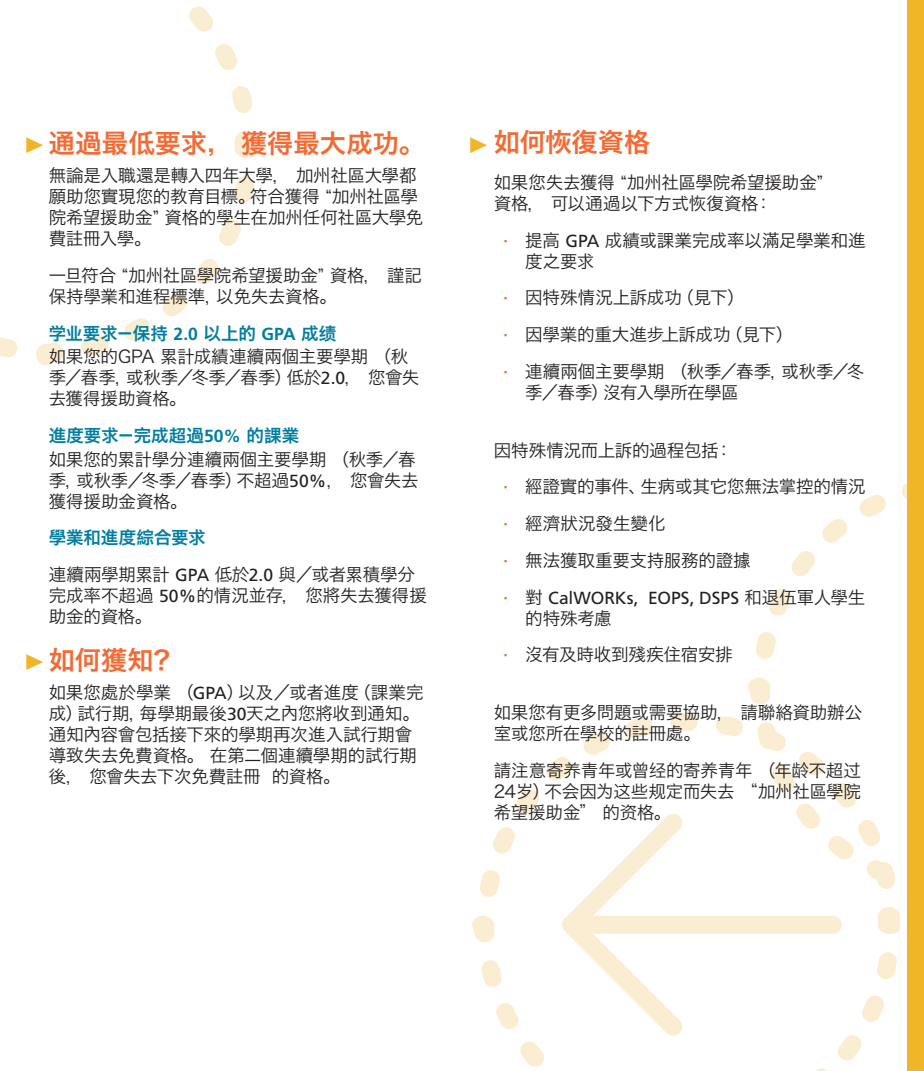
<style>
.page{position:relative;width:924px;height:1071px;background:#fff}
.page>*{position:absolute;margin:0;border:0;box-sizing:border-box;transform-origin:0 0}
.t1{font:26.25px "Hiragino Sans GB W6";color:#f26b35}
.t2{font:17.5px/21px "Hira Kaku Pro N W3";letter-spacing:-.01em;color:#231f20}
.t3{font:17.5px/21px "Hiragino Sans GB W3";letter-spacing:-.015em;color:#231f20;text-align:justify}
.t4{font:17.5px "Hiragino Sans GB W6";color:#007da1}
.t5{font:17.5px "Frutiger";color:#231f20}
.s1{font-family:"Hira Kaku Pro N W6"}
.s2{font-family:"Frutiger";font-weight:700}
.s3{font-family:"Frutiger"}
.s4{color:#f26b35}
.s5{font-family:"Hira Kaku Pro N W3";color:#f26b35}
.s6{font-family:"Hira Kaku Pro N W3"}
</style>
<div class="page">
<svg style="left:472px;top:713px;width:428px;height:358px"></svg>
<div style="left:562px;top:916px;width:280px;height:18px;background:#fbedd1;border-radius:9px"></div>
<svg style="left:562px;top:813px;width:121px;height:224px"></svg>
<svg style="left:0;top:6px;width:257px;height:359px"></svg>
<svg style="left:748px;top:483px;width:159px;height:420px"></svg>
<div style="left:907px;top:0;width:17px;height:1071px;background:#f0b627"></div>
<svg style="left:26px;top:137px;width:17px;height:16px"></svg>
<svg style="left:470px;top:137px;width:17px;height:16px"></svg>
<svg style="left:26px;top:654px;width:17px;height:16px"></svg>
<h1 class="t1" style="left:49px;top:126px;width:378px">通過最低要求， 獲得最大成功<span class="s1">。</span></h1>
<p class="t2" style="left:49px;top:164px;width:376px">無論是入職還是轉入四年大學， 加州社區大學都願助您實現您的教育目標。符合獲得 “加州社區學院希望援助金” 資格的學生在加州任何社區大學免費註冊入學。</p>
<p class="t2" style="left:49px;top:264px;width:375px">一旦符合 “加州社區學院希望援助金” 資格， 謹記保持學業和進程標準，以免失去資格。</p>
<p class="t4" style="left:49px;top:322px;width:289px">学业要求－保持 <span class="s2">2.0</span> 以上的 <span class="s2">GPA</span> 成绩</p>
<p class="t2" style="left:49px;top:345px;width:372px">如果您的GPA 累計成績連續兩個主要學期 （秋季／春季，或秋季／冬季／春季）低於<span class="s3">2.0</span>， 您會失去獲得援助資格。</p>
<p class="t4" style="left:49px;top:424px;width:252px">進度要求－完成超過<span class="s2">50%</span> 的課業</p>
<p class="t2" style="left:49px;top:447px;width:371px">如果您的累計學分連續兩個主要學期 （秋季／春季，或秋季／冬季／春季）不超過<span class="s3">50%</span>， 您會失去獲得援助金資格。</p>
<p class="t4" style="left:49px;top:526px;width:159px">學業和進度綜合要求</p>
<p class="t2" style="left:49px;top:563px;width:380px">連續兩學期累計 <span class="s3">GPA</span> 低於<span class="s3">2.0</span> 與／或者累積學分完成率不超過 <span class="s3">50%</span>的情況並存， 您將失去獲得援助金的資格。</p>
<h1 class="t1" style="left:49px;top:643px;width:133px">如何獲知？</h1>
<p class="t2" style="left:49px;top:681px;width:376px">如果您處於學業 （<span class="s3">GPA</span>）以及／或者進度（課業完成）試行期，每學期最後<span class="s3">30</span>天之內您將收到通知。通知內容會包括接下來的學期再次進入試行期會導致失去免費資格。 在第二個連續學期的試行期後， 您會失去下次免費註冊 的資格。</p>
<h1 class="t1" style="left:494px;top:125px;width:158px">如何恢復資格</h1>
<p class="t2" style="left:494px;top:171px;width:331px">如果您失去獲得 “加州社區學院希望援助金”資格， 可以通過以下方式恢復資格：</p>
<p class="t2" style="left:525px;top:228px;width:342px;text-indent:-24px"><span class="s4">•</span> 提高 <span class="s3">GPA</span> 成績或課業完成率以滿足學業和進度之要求</p>
<p class="t2" style="left:502px;top:286px;width:245px"><span class="s4">•</span> 因特殊情況上訴成功（見下）</p>
<p class="t2" style="left:502px;top:323px;width:293px"><span class="s4">•</span> 因學業的重大進步上訴成功（見下）</p>
<p class="t2" style="left:525px;top:360px;width:340px;text-indent:-24px"><span class="s4">•</span> 連續兩個主要學期 （秋季／春季，或秋季／冬季／春季）沒有入學所在學區</p>
<p class="t2" style="left:494px;top:438px;width:240px">因特殊情況而上訴的過程包括：</p>
<p class="t2" style="left:502px;top:475px;width:366px"><span class="s4">•</span> 經證實的事件、生病或其它您無法掌控的情況</p>
<p class="t2" style="left:502px;top:512px;width:165px"><span class="s4">•</span> 經濟狀況發生變化</p>
<p class="t2" style="left:502px;top:549px;width:251px"><span class="s4">•</span> 無法獲取重要支持服務的證據</p>
<p class="t5" style="left:502px;top:587px;width:365px"><span class="s5">•</span> <span class="s6">對</span> CalWORKs, EOPS, DSPS <span class="s6">和退伍軍人學生</span></p>
<p class="t2" style="left:525px;top:606px;width:88px">的特殊考慮</p>
<p class="t2" style="left:502px;top:643px;width:233px"><span class="s4">•</span> 沒有及時收到殘疾住宿安排</p>
<p class="t2" style="left:494px;top:701px;width:370px">如果您有更多問題或需要協助， 請聯絡資助辦公室或您所在學校的註冊處。</p>
<p class="t3" style="left:494px;top:759px;width:369px">請注意寄养青年或曾经的寄养青年 （年龄不超过24岁）不会因为这些规定而失去 “加州社區學院希望援助金” 的资格<span class="s6">。</span></p>
</div>
